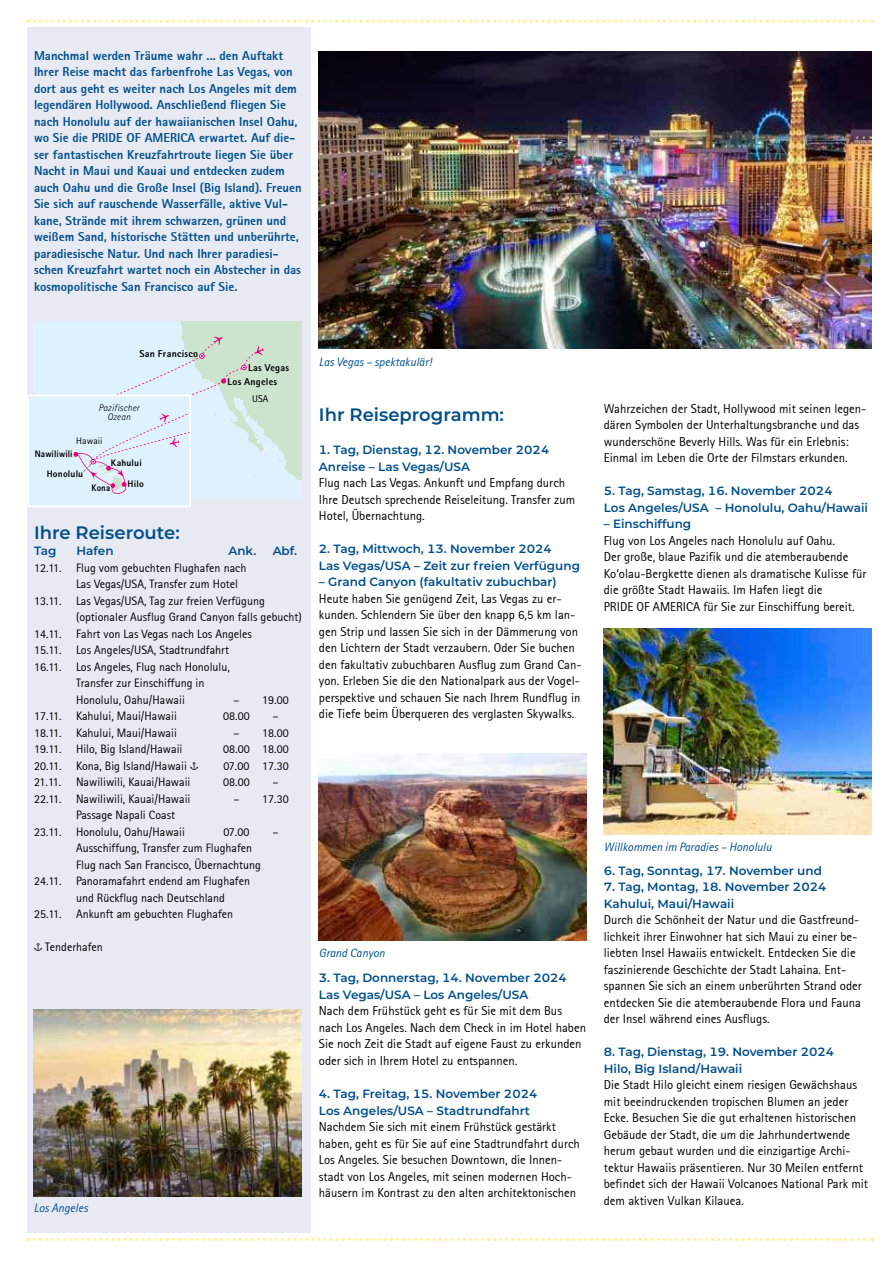
<style>
.page{position:relative;width:893px;height:1263px;background:#fff}
.page>*{position:absolute;margin:0;border:0;box-sizing:border-box;transform-origin:0 0}
.t1{font:600 18px "Montserrat";color:#004f8b}
.t2{font:12.75px/16.5px "Rotis Sans Serif";color:#000}
.t3{font:800 12.75px/16.5px "Rotis Sans Serif";color:#004f8b}
.t4{font:12px/16.5px "Rotis Sans Serif";color:#000}
.t5{font:600 12px/16.5px "Montserrat";color:#004f8b}
.t6{font:italic 12px "Rotis Sans Serif";color:#004f8b}
.t7{font:800 9.9px "Rotis Sans Serif";letter-spacing:.025em;color:#000}
.t8{font:9.9px "Rotis Sans Serif";color:#000}
.t9{font:800 9.6px "Rotis Sans Serif";letter-spacing:.015em;color:#000}
.t10{font:italic 300 9.6px/9.6px "Rotis Sans Serif";letter-spacing:.02em;color:#000;text-align:center}
.t11{font:800 9.6px "Rotis Sans Serif";letter-spacing:.015em;color:#000;scale:.95 1}
.t12{font:9.6px "Rotis Sans Serif";letter-spacing:.01em;color:#000}
.t13{font:800 9.6px "Rotis Sans Serif";letter-spacing:.015em;color:#000;scale:.92 1}
.s1{font-family:"Carta"}
</style>
<div class="page">
<div style="left:27px;top:28px;width:283px;height:1205px;background:#e8eaf3"></div>
<svg style="left:28px;top:20px;width:845px;height:3px"></svg>
<svg style="left:28px;top:1238px;width:845px;height:3px"></svg>
<img style="left:319px;top:51px;width:553px;height:298px">
<div style="left:181px;top:321px;width:121px;height:160px;background:#cce4ce"></div>
<div style="left:28px;top:395px;width:162px;height:111px;background:#dff1fc"></div>
<svg style="left:67px;top:336px;width:215px;height:158px"></svg>
<div style="left:27px;top:394px;width:164px;height:113px;border:2px solid #fff"></div>
<img style="left:319px;top:754px;width:268px;height:187px">
<img style="left:34px;top:1009px;width:268px;height:187px">
<img style="left:604px;top:628px;width:268px;height:207px">
<p class="t3" style="left:34px;top:48px;width:269px">Manchmal werden Träume wahr ... den Auftakt Ihrer Reise macht das farbenfrohe Las Vegas, von dort aus geht es weiter nach Los Angeles mit dem legendären Hollywood. Anschließend fliegen Sie nach Honolulu auf der hawaiianischen Insel Oahu, wo Sie die PRIDE OF AMERICA erwartet. Auf die&shy;ser fantastischen Kreuzfahrtroute liegen Sie über Nacht in Maui und Kauai und entdecken zudem auch Oahu und die Große Insel (Big Island). Freuen Sie sich auf rauschende Wasserfälle, aktive Vul&shy;kane, Strände mit ihrem schwarzen, grünen und weißem Sand, historische Stätten und unberührte, paradiesische Natur. Und nach Ihrer paradiesi&shy;schen Kreuzfahrt wartet noch ein Abstecher in das kosmopolitische San Francisco auf Sie.</p>
<p class="t7" style="left:140px;top:349px;width:60px">San Francisco</p>
<p class="t10" style="left:98px;top:402px;width:43px">Pazifischer<br>Ozean</p>
<p class="t12" style="left:76px;top:435px;width:28px">Hawaii</p>
<p class="t11" style="left:35px;top:450px;width:41px">Nawiliwili</p>
<p class="t7" style="left:25px;top:452px;width:23px">hului</p>
<p class="t9" style="left:47px;top:469px;width:38px">Honolulu</p>
<p class="t9" style="left:111px;top:459px;width:32px">Kahului</p>
<p class="t13" style="left:92px;top:484px;width:22px">Kona</p>
<p class="t9" style="left:128px;top:480px;width:18px">Hilo</p>
<p class="t7" style="left:248px;top:363px;width:42px">Las Vegas</p>
<p class="t7" style="left:228px;top:378px;width:51px">Los Angeles</p>
<p class="t8" style="left:252px;top:393px;width:18px">USA</p>
<h1 class="t1" style="left:34px;top:523px;width:147px">Ihre Reiseroute:</h1>
<p class="t5" style="left:34px;top:543px;width:24px">Tag</p>
<p class="t5" style="left:77px;top:543px;width:39px">Hafen</p>
<p class="t5" style="left:228px;top:543px;width:29px">Ank.</p>
<p class="t5" style="left:273px;top:543px;width:26px">Abf.</p>
<p class="t4" style="left:34px;top:559px;width:214px">12.11. Flug vom gebuchten Flughafen nach</p>
<p class="t4" style="left:76px;top:576px;width:164px">Las Vegas/USA, Transfer zum Hotel</p>
<p class="t4" style="left:34px;top:592px;width:232px">13.11. Las Vegas/USA, Tag zur freien Verfügung</p>
<p class="t4" style="left:76px;top:609px;width:227px">(optionaler Ausflug Grand Canyon falls gebucht)</p>
<p class="t4" style="left:34px;top:625px;width:219px">14.11. Fahrt von Las Vegas nach Los Angeles</p>
<p class="t4" style="left:34px;top:642px;width:197px">15.11. Los Angeles/USA, Stadtrundfahrt</p>
<p class="t4" style="left:34px;top:658px;width:197px">16.11. Los Angeles, Flug nach Honolulu,</p>
<p class="t4" style="left:76px;top:675px;width:130px">Transfer zur Einschiffung in</p>
<p class="t4" style="left:76px;top:691px;width:110px">Honolulu, Oahu/Hawaii</p>
<p class="t4" style="left:234px;top:691px;width:57px">– 19.00</p>
<p class="t4" style="left:34px;top:708px;width:144px">17.11. Kahului, Maui/Hawaii</p>
<p class="t4" style="left:223px;top:708px;width:28px">08.00</p>
<p class="t4" style="left:273px;top:708px;width:7px">–</p>
<p class="t4" style="left:34px;top:724px;width:144px">18.11. Kahului, Maui/Hawaii</p>
<p class="t4" style="left:234px;top:724px;width:57px">– 18.00</p>
<p class="t4" style="left:34px;top:741px;width:150px">19.11. Hilo, Big Island/Hawaii</p>
<p class="t4" style="left:223px;top:741px;width:67px">08.00 18.00</p>
<p class="t4" style="left:34px;top:757px;width:166px">20.11. Kona, Big Island/Hawaii <span class="s1">h</span></p>
<p class="t4" style="left:224px;top:757px;width:67px">07.00 17.30</p>
<p class="t4" style="left:34px;top:774px;width:158px">21.11. Nawiliwili, Kauai/Hawaii</p>
<p class="t4" style="left:223px;top:774px;width:28px">08.00</p>
<p class="t4" style="left:273px;top:774px;width:7px">–</p>
<p class="t4" style="left:34px;top:790px;width:158px">22.11. Nawiliwili, Kauai/Hawaii</p>
<p class="t4" style="left:234px;top:790px;width:57px">– 17.30</p>
<p class="t4" style="left:34px;top:807px;width:152px;text-indent:42px">Passage Napali Coast<br>23.11. Honolulu, Oahu/Hawaii</p>
<p class="t4" style="left:224px;top:823px;width:27px">07.00</p>
<p class="t4" style="left:273px;top:823px;width:7px">–</p>
<p class="t4" style="left:76px;top:840px;width:178px">Ausschiffung, Transfer zum Flughafen</p>
<p class="t4" style="left:76px;top:856px;width:186px">Flug nach San Francisco, Übernachtung</p>
<p class="t4" style="left:34px;top:873px;width:217px">24.11. Panoramafahrt endend am Flughafen</p>
<p class="t4" style="left:76px;top:889px;width:150px">und Rückflug nach Deutschland</p>
<p class="t4" style="left:34px;top:906px;width:201px">25.11. Ankunft am gebuchten Flughafen</p>
<p class="t4" style="left:34px;top:939px;width:70px"><span class="s1">h</span> Tenderhafen</p>
<p class="t6" style="left:34px;top:1203px;width:55px">Los Angeles</p>
<p class="t6" style="left:319px;top:357px;width:114px">Las Vegas – spektakulär!</p>
<h1 class="t1" style="left:319px;top:406px;width:187px">Ihr Reiseprogramm:</h1>
<p class="t5" style="left:319px;top:442px;width:232px">1. Tag, Dienstag, 12. November 2024<br>Anreise – Las Vegas/USA</p>
<p class="t2" style="left:319px;top:475px;width:258px">Flug nach Las Vegas. Ankunft und Empfang durch<br>Ihre Deutsch sprechende Reiseleitung. Transfer zum<br>Hotel, Übernachtung.</p>
<p class="t5" style="left:319px;top:541px;width:263px">2. Tag, Mittwoch, 13. November 2024<br>Las Vegas/USA – Zeit zur freien Verfügung</p>
<p class="t5" style="left:319px;top:574px;width:239px">– Grand Canyon (fakultativ zubuchbar)</p>
<p class="t2" style="left:319px;top:590px;width:264px">Heute haben Sie genügend Zeit, Las Vegas zu er&shy;kunden. Schlendern Sie über den knapp 6,5 km lan&shy;gen Strip und lassen Sie sich in der Dämmerung von den Lichtern der Stadt verzaubern. Oder Sie buchen den fakultativ zubuchbaren Ausflug zum Grand Can&shy;yon. Erleben Sie die den Nationalpark aus der Vogel&shy;perspektive und schauen Sie nach Ihrem Rundflug in die Tiefe beim Überqueren des verglasten Skywalks.</p>
<p class="t6" style="left:319px;top:948px;width:67px">Grand Canyon</p>
<p class="t5" style="left:319px;top:970px;width:250px">3. Tag, Donnerstag, 14. November 2024<br>Las Vegas/USA – Los Angeles/USA</p>
<p class="t2" style="left:319px;top:1003px;width:269px">Nach dem Frühstück geht es für Sie mit dem Bus nach Los Angeles. Nach dem Check in im Hotel haben Sie noch Zeit die Stadt auf eigene Faust zu erkunden oder sich in Ihrem Hotel zu entspannen.</p>
<p class="t5" style="left:319px;top:1086px;width:220px">4. Tag, Freitag, 15. November 2024<br>Los Angeles/USA – Stadtrundfahrt</p>
<p class="t2" style="left:319px;top:1118px;width:263px">Nachdem Sie sich mit einem Frühstück gestärkt haben, geht es für Sie auf eine Stadtrundfahrt durch Los Angeles. Sie besuchen Downtown, die Innen&shy;stadt von Los Angeles, mit seinen modernen Hoch&shy;häusern im Kontrast zu den alten architektonischen</p>
<p class="t2" style="left:604px;top:400px;width:264px">Wahrzeichen der Stadt, Hollywood mit seinen legen&shy;dären Symbolen der Unterhaltungsbranche und das wunderschöne Beverly Hills. Was für ein Erlebnis:<br>Einmal im Leben die Orte der Filmstars erkunden.</p>
<p class="t5" style="left:604px;top:483px;width:266px">5. Tag, Samstag, 16. November 2024<br>Los Angeles/USA – Honolulu, Oahu/Hawaii</p>
<p class="t5" style="left:604px;top:516px;width:89px">– Einschiffung</p>
<p class="t2" style="left:604px;top:532px;width:264px">Flug von Los Angeles nach Honolulu auf Oahu.<br>Der große, blaue Pazifik und die atemberaubende Ko‘olau-Bergkette dienen als dramatische Kulisse für die größte Stadt Hawaiis. Im Hafen liegt die<br>PRIDE OF AMERICA für Sie zur Einschiffung bereit.</p>
<p class="t6" style="left:604px;top:841px;width:170px">Willkommen im Paradies – Honolulu</p>
<p class="t5" style="left:604px;top:863px;width:220px">6. Tag, Sonntag, 17. November und</p>
<p class="t5" style="left:604px;top:879px;width:224px">7. Tag, Montag, 18. November 2024<br>Kahului, Maui/Hawaii</p>
<p class="t2" style="left:604px;top:912px;width:259px">Durch die Schönheit der Natur und die Gastfreund&shy;lichkeit ihrer Einwohner hat sich Maui zu einer be&shy;liebten Insel Hawaiis entwickelt. Entdecken Sie die faszinierende Geschichte der Stadt Lahaina. Ent&shy;spannen Sie sich an einem unberührten Strand oder entdecken Sie die atemberaubende Flora und Fauna der Insel während eines Ausflugs.</p>
<p class="t5" style="left:604px;top:1044px;width:232px">8. Tag, Dienstag, 19. November 2024<br>Hilo, Big Island/Hawaii</p>
<p class="t2" style="left:604px;top:1077px;width:266px">Die Stadt Hilo gleicht einem riesigen Gewächshaus mit beeindruckenden tropischen Blumen an jeder Ecke. Besuchen Sie die gut erhaltenen historischen Gebäude der Stadt, die um die Jahrhundertwende herum gebaut wurden und die einzigartige Archi&shy;tektur Hawaiis präsentieren. Nur 30 Meilen entfernt befindet sich der Hawaii Volcanoes National Park mit dem aktiven Vulkan Kilauea.</p>
</div>
